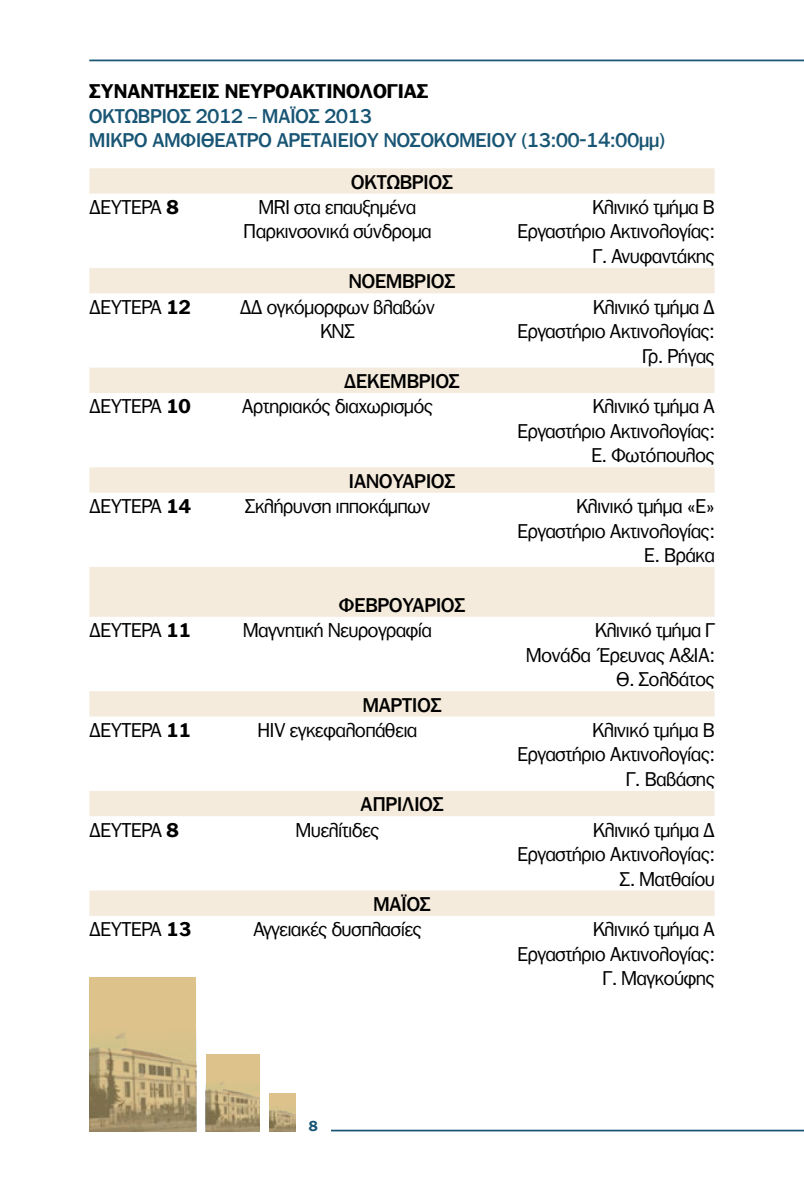
<style>
.page{position:relative;width:804px;height:1191px;background:#fff}
.page>*{position:absolute;margin:0;border:0;box-sizing:border-box;transform-origin:0 0}
.t1{font:19.25px/24.5px "PF Franklin Gothic";color:#000;text-align:right}
.t2{font:500 19.25px/24.5px "PF Franklin Gothic";color:#195574}
.t3{font:500 19.25px "PF Franklin Gothic";color:#000}
.t4{font:700 19.25px "PF Franklin Gothic";color:#000}
.t5{font:700 14px "PF Franklin Gothic";color:#195574}
.s1{font-weight:700}
</style>
<div class="page">
<div style="left:89px;top:977px;width:107px;height:154px;background:#dec28b"></div>
<img style="left:89px;top:1032px;width:107px;height:99px">
<div style="left:206px;top:1054px;width:53px;height:77px;background:#dec28b"></div>
<img style="left:206px;top:1082px;width:53px;height:49px">
<div style="left:269px;top:1093px;width:27px;height:38px;background:#dec28b"></div>
<img style="left:269px;top:1109px;width:27px;height:22px">
<hr style="left:331px;top:1129px;width:473px;height:2px;background:#195574">
<hr style="left:89px;top:60px;width:715px;height:1px;background:#195574">
<svg style="left:89px;top:168px;width:625px;height:748px"></svg>
<p class="t4" style="left:89px;top:80px;width:340px">ΣΥΝΑΝΤΗΣΕΙΣ ΝΕΥΡΟΑΚΤΙΝΟΛΟΓΙΑΣ</p>
<p class="t2" style="left:89px;top:103px;width:577px">ΟΚΤΩΒΡΙΟΣ 2012 – ΜΑΪΟΣ 2013<br>ΜΙΚΡΟ ΑΜΦΙΘΕΑΤΡΟ ΑΡΕΤΑΙΕΙΟΥ ΝΟΣΟΚΟΜΕΙΟΥ (13:00-14:00μμ)</p>
<p class="t3" style="left:351px;top:171px;width:103px">ΟΚΤΩΒΡΙΟΣ</p>
<p class="t1" style="left:89px;top:195px;width:91px">ΔΕΥΤΕΡΑ <span class="s1">8</span></p>
<p class="t1" style="left:243px;top:195px;width:189px;text-align:center">MRI στα επαυξημένα<br>Παρκινσονικά σύνδρομα</p>
<p class="t1" style="left:517px;top:195px;width:199px">Κλινικό τμήμα Β<br>Εργαστήριο Ακτινολογίας:<br>Γ. Ανυφαντάκης</p>
<p class="t3" style="left:349px;top:270px;width:108px">ΝΟΕΜΒΡΙΟΣ</p>
<p class="t1" style="left:89px;top:294px;width:103px">ΔΕΥΤΕΡΑ <span class="s1">12</span></p>
<p class="t1" style="left:240px;top:294px;width:196px;text-align:center">ΔΔ ογκόμορφων βλαβών<br>ΚΝΣ</p>
<p class="t1" style="left:517px;top:294px;width:199px">Κλινικό τμήμα Δ<br>Εργαστήριο Ακτινολογίας:<br>Γρ. Ρήγας</p>
<p class="t3" style="left:344px;top:370px;width:117px">ΔΕΚΕΜΒΡΙΟΣ</p>
<p class="t1" style="left:89px;top:394px;width:103px">ΔΕΥΤΕΡΑ <span class="s1">10</span></p>
<p class="t1" style="left:242px;top:394px;width:192px">Αρτηριακός διαχωρισμός</p>
<p class="t1" style="left:517px;top:394px;width:199px">Κλινικό τμήμα Α<br>Εργαστήριο Ακτινολογίας:<br>Ε. Φωτόπουλος</p>
<p class="t3" style="left:349px;top:470px;width:108px">ΙΑΝΟΥΑΡΙΟΣ</p>
<p class="t1" style="left:89px;top:494px;width:103px">ΔΕΥΤΕΡΑ <span class="s1">14</span></p>
<p class="t1" style="left:245px;top:494px;width:186px">Σκλήρυνση ιπποκάμπων</p>
<p class="t1" style="left:517px;top:494px;width:199px">Κλινικό τμήμα «Ε»<br>Εργαστήριο Ακτινολογίας:<br>Ε. Βράκα</p>
<p class="t3" style="left:339px;top:594px;width:128px">ΦΕΒΡΟΥΑΡΙΟΣ</p>
<p class="t1" style="left:89px;top:618px;width:103px">ΔΕΥΤΕΡΑ <span class="s1">11</span></p>
<p class="t1" style="left:243px;top:618px;width:190px">Μαγνητική Νευρογραφία</p>
<p class="t1" style="left:526px;top:618px;width:190px">Κλινικό τμήμα Γ<br>Μονάδα Έρευνας Α&amp;ΙΑ:<br>Θ. Σολδάτος</p>
<p class="t3" style="left:363px;top:693px;width:80px">ΜΑΡΤΙΟΣ</p>
<p class="t1" style="left:89px;top:717px;width:103px">ΔΕΥΤΕΡΑ <span class="s1">11</span></p>
<p class="t1" style="left:258px;top:717px;width:161px">HIV εγκεφαλοπάθεια</p>
<p class="t1" style="left:517px;top:717px;width:199px">Κλινικό τμήμα Β<br>Εργαστήριο Ακτινολογίας:<br>Γ. Βαβάσης</p>
<p class="t3" style="left:360px;top:793px;width:84px">ΑΠΡΙΛΙΟΣ</p>
<p class="t1" style="left:89px;top:817px;width:91px">ΔΕΥΤΕΡΑ <span class="s1">8</span></p>
<p class="t1" style="left:296px;top:817px;width:85px">Μυελίτιδες</p>
<p class="t1" style="left:517px;top:817px;width:199px">Κλινικό τμήμα Δ<br>Εργαστήριο Ακτινολογίας:<br>Σ. Ματθαίου</p>
<p class="t3" style="left:373px;top:893px;width:59px">ΜΑΪΟΣ</p>
<p class="t1" style="left:89px;top:917px;width:103px">ΔΕΥΤΕΡΑ <span class="s1">13</span></p>
<p class="t1" style="left:253px;top:917px;width:170px">Αγγειακές δυσπλασίες</p>
<p class="t1" style="left:517px;top:917px;width:199px">Κλινικό τμήμα Α<br>Εργαστήριο Ακτινολογίας:<br>Γ. Μαγκούφης</p>
<p class="t5" style="left:309px;top:1118px;width:10px">8</p>
</div>
